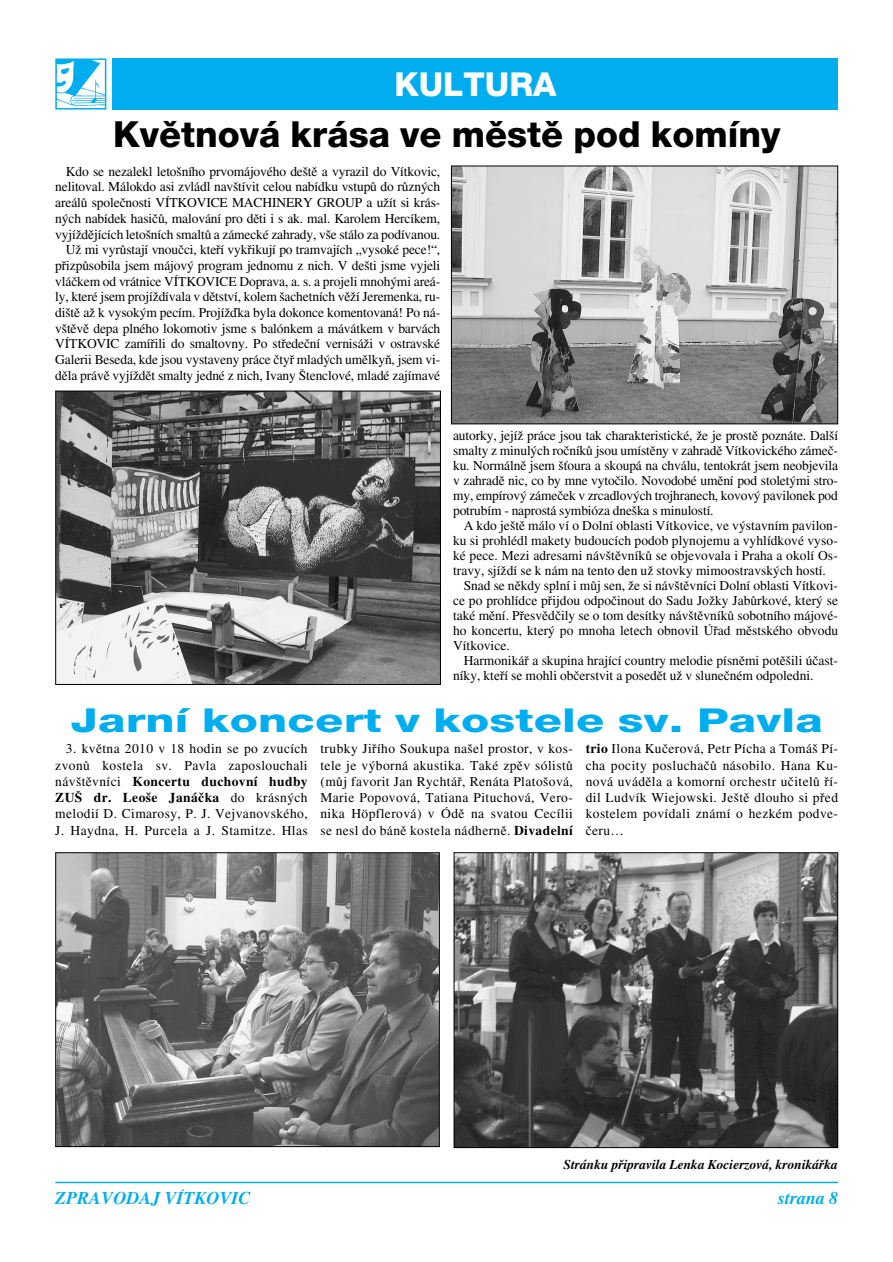
<style>
.page{position:relative;width:893px;height:1262px;background:#fff}
.page>*{position:absolute;margin:0;border:0;box-sizing:border-box;transform-origin:0 0}
.t1{font:800 36px "Helvetica Neue CE";color:#000}
.t2{font:800 33px "Helvetica Neue CE";letter-spacing:.005em;color:#00aeef;scale:1.4 1}
.t3{font:800 33px "Helvetica Neue CE";color:#fff}
.t4{font:italic 700 18px "Times CE";color:#00aeef}
.t5{font:13.5px/16.2px "Times CE";letter-spacing:-.01em;color:#000;text-align:justify}
.t6{font:italic 700 13.5px "Times CE";color:#000}
.s1{font-weight:700}
</style>
<div class="page">
<hr style="left:55px;top:1181px;width:783px;height:2px;background:#00aeef">
<img style="left:57px;top:854px;width:381px;height:291px">
<div style="left:55px;top:852px;width:385px;height:295px;border:1px solid #000"></div>
<img style="left:455px;top:854px;width:381px;height:292px">
<div style="left:453px;top:852px;width:385px;height:296px;border:1px solid #000"></div>
<img style="left:57px;top:393px;width:382px;height:290px">
<div style="left:55px;top:391px;width:386px;height:294px;border:1px solid #000"></div>
<img style="left:453px;top:168px;width:383px;height:254px">
<div style="left:451px;top:166px;width:387px;height:258px;border:1px solid #000"></div>
<div style="left:113px;top:58px;width:725px;height:52px;background:#00aeef"></div>
<img style="left:58px;top:61px;width:45px;height:45px">
<div style="left:55px;top:58px;width:51px;height:52px;border:2px solid #00aeef"></div>
<h2 class="t3" style="left:394px;top:72px;width:163px">KULTURA</h2>
<h1 class="t1" style="left:113px;top:121px;width:669px">Kvûtnová krása ve mûstû pod komíny</h1>
<p class="t5" style="left:55px;top:165px;width:386px;line-height:15.8px;text-align:right">Kdo se nezalekl leto‰ního prvomájového de‰tû a vyrazil do Vítkovic, nelitoval. Málokdo asi zvládl nav‰tívit celou nabídku vstupÛ do rÛzn˘ch areálÛ spoleãnosti VÍTKOVICE MACHINERY GROUP a uÏít si krás&shy;n˘ch nabídek hasiãÛ, malování pro dûti i s ak. mal. Karolem Hercíkem, vyjíÏdûjících leto‰ních smaltÛ a zámecké zahrady, v‰e stálo za podívanou.<br>UÏ mi vyrÛstají vnouãci, ktefií vykfiikují po tramvajích „vysoké pece!“, pfiizpÛsobila jsem májov˘ program jednomu z nich. V de‰ti jsme vyjeli vláãkem od vrátnice VÍTKOVICE Doprava, a. s. a projeli mnoh˘mi areá&shy;ly, které jsem projíÏdívala v dûtství, kolem ‰achetních vûÏí Jeremenka, ru&shy;di‰tû aÏ k vysok˘m pecím. ProjíÏìka byla dokonce komentovaná! Po ná&shy;v‰tûvû depa plného lokomotiv jsme s balónkem a mávátkem v barvách VÍTKOVIC zamífiili do smaltovny. Po stfiedeãní vernisáÏi v ostravské Galerii Beseda, kde jsou vystaveny práce ãtyfi mlad˘ch umûlkyÀ, jsem vi&shy;dûla právû vyjíÏdût smalty jedné z nich, Ivany ·tenclové, mladé zajímavé</p>
<p class="t5" style="left:453px;top:429px;width:386px;line-height:15px">autorky, jejíÏ práce jsou tak charakteristické, Ïe je prostû poznáte. Dal‰í smalty z minul˘ch roãníkÛ jsou umístûny v zahradû Vítkovického zámeã&shy;ku. Normálnû jsem ‰Èoura a skoupá na chválu, tentokrát jsem neobjevila v zahradû nic, co by mne vytoãilo. Novodobé umûní pod stolet˘mi stro&shy;my, empírov˘ zámeãek v zrcadlov˘ch trojhranech, kovov˘ pavilonek pod potrubím - naprostá symbióza dne‰ka s minulostí.</p>
<p class="t5" style="left:463px;top:519px;width:376px">A kdo je‰tû málo ví o Dolní oblasti Vítkovice, ve v˘stavním pavilon-</p>
<p class="t5" style="left:453px;top:534px;width:386px">ku si prohlédl makety budoucích podob plynojemu a vyhlídkové vyso-</p>
<p class="t5" style="left:453px;top:549px;width:386px">ké pece. Mezi adresami náv‰tûvníkÛ se objevovala i Praha a okolí Os-</p>
<p class="t5" style="left:453px;top:564px;width:374px">travy, sjíÏdí se k nám na tento den uÏ stovky mimoostravsk˘ch hostí.</p>
<p class="t5" style="left:463px;top:579px;width:376px">Snad se nûkdy splní i mÛj sen, Ïe si náv‰tûvníci Dolní oblasti Vítkovi-</p>
<p class="t5" style="left:453px;top:594px;width:386px">ce po prohlídce pfiijdou odpoãinout do Sadu JoÏky JabÛrkové, kter˘ se</p>
<p class="t5" style="left:453px;top:609px;width:386px">také mûní. Pfiesvûdãily se o tom desítky náv‰tûvníkÛ sobotního májové-</p>
<p class="t5" style="left:453px;top:624px;width:386px">ho koncertu, kter˘ po mnoha letech obnovil Úfiad mûstského obvodu</p>
<p class="t5" style="left:453px;top:639px;width:58px">Vítkovice.</p>
<p class="t5" style="left:463px;top:654px;width:376px">Harmonikáfi a skupina hrající country melodie písnûmi potû‰ili úãast-</p>
<p class="t5" style="left:453px;top:669px;width:362px">níky, ktefií se mohli obãerstvit a posedût uÏ v sluneãném odpoledni.</p>
<h2 class="t2" style="left:70px;top:708px;width:539px">Jarní koncert v kostele sv. Pavla</h2>
<p class="t5" style="left:55px;top:742px;width:254px;text-indent:11px">3. kvûtna 2010 v 18 hodin se po zvucích zvonÛ kostela sv. Pavla zaposlouchali náv‰tûvníci <span class="s1">Koncertu duchovní hudby ZU· dr. Leo‰e Janáãka</span> do krásn˘ch melodií D. Cimarosy, P. J. Vejvanovského, J. Haydna, H. Purcela a J. Stamitze. Hlas</p>
<p class="t5" style="left:320px;top:742px;width:254px">trubky Jifiího Soukupa na‰el prostor, v kos&shy;tele je v˘borná akustika. Také zpûv sólistÛ (mÛj favorit Jan Rychtáfi, Renáta Plato‰ová, Marie Popovová, Tatiana Pituchová, Vero&shy;nika Höpflerová) v Ódû na svatou Cecílii se nesl do bánû kostela nádhernû. <span class="s1">Divadelní</span></p>
<p class="t5" style="left:585px;top:742px;width:254px"><span class="s1">trio</span> Ilona Kuãerová, Petr Pícha a Tomá‰ Pí&shy;cha pocity posluchaãÛ násobilo. Hana Ku&shy;nová uvádûla a komorní orchestr uãitelÛ fií&shy;dil Ludvík Wiejowski. Je‰tû dlouho si pfied kostelem povídali známí o hezkém podve&shy;ãeru…</p>
<p class="t6" style="left:563px;top:1159px;width:276px">Stránku pfiipravila Lenka Kocierzová, kronikáfika</p>
<h3 class="t4" style="left:55px;top:1191px;width:197px">ZPRAVODAJ VÍTKOVIC</h3>
<h3 class="t4" style="left:778px;top:1191px;width:62px">strana 8</h3>
</div>
